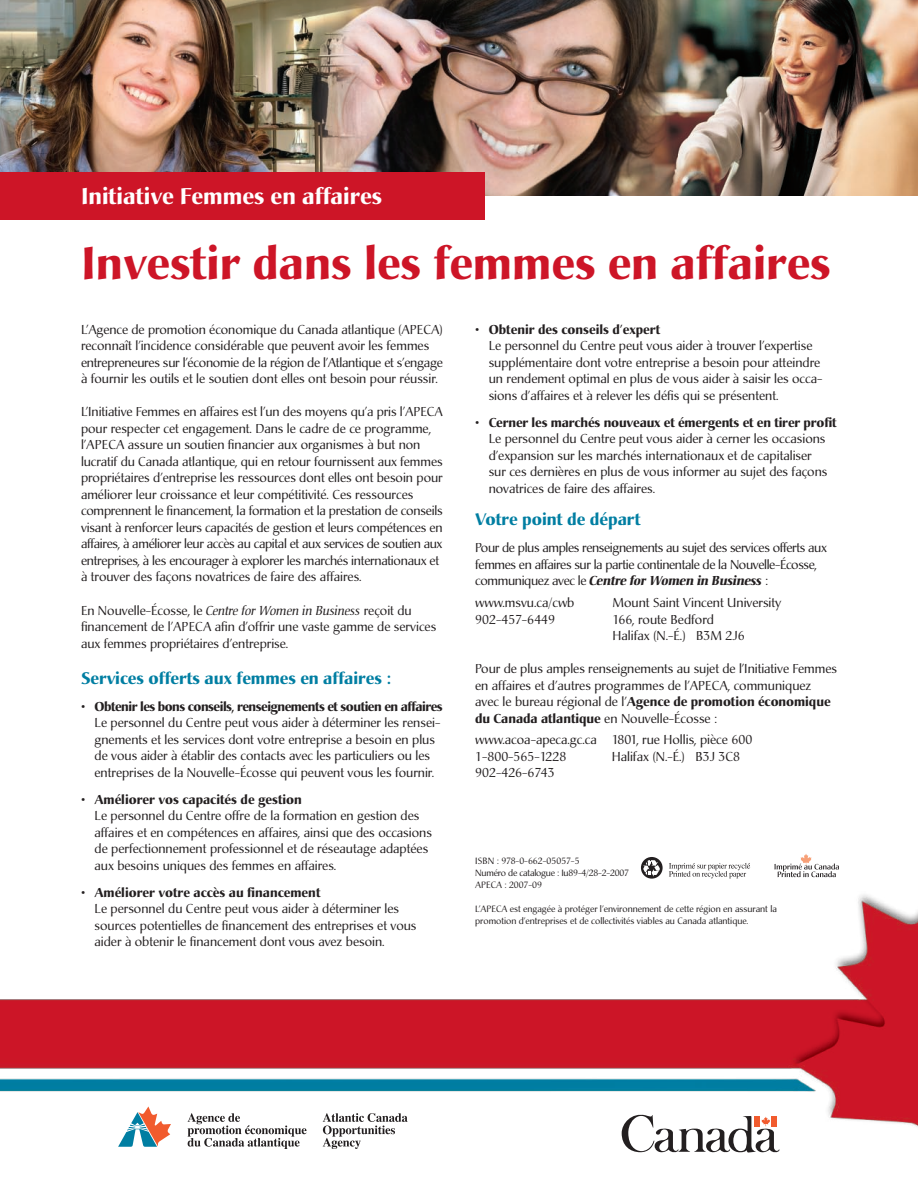
<style>
.page{position:relative;width:918px;height:1188px;background:#fff}
.page>*{position:absolute;margin:0;border:0;box-sizing:border-box;transform-origin:0 0}
.t1{font:700 45px "Christiana";color:#cd1527}
.t2{font:700 22.5px "Christiana";color:#fff}
.t3{font:700 16.5px "Christiana";color:#007ea2}
.t4{font:12.75px/16.5px "Christiana";color:#231f20}
.t5{font:12.75px/16.5px "Christiana";letter-spacing:-.025em;color:#231f20}
.t6{font:9px/12px "Christiana";color:#231f20}
.t7{font:9px/12px "Christiana";letter-spacing:-.02em;color:#231f20}
.s1{font-style:italic}
.s2{font-weight:700}
.s3{font-weight:700;font-style:italic}
</style>
<div class="page">
<img style="left:0;top:894px;width:918px;height:257px">
<img style="left:0;top:0;width:918px;height:196px">
<svg style="left:323px;top:1113px;width:85px;height:36px"></svg>
<svg style="left:188px;top:1113px;width:119px;height:36px"></svg>
<svg style="left:118px;top:1106px;width:53px;height:41px"></svg>
<svg style="left:622px;top:1107px;width:157px;height:46px"></svg>
<div style="left:0;top:172px;width:485px;height:47px;background:#cd1527"></div>
<svg style="left:641px;top:857px;width:22px;height:22px"></svg>
<svg style="left:669px;top:863px;width:81px;height:15px"></svg>
<svg style="left:643px;top:860px;width:17px;height:17px"></svg>
<svg style="left:775px;top:854px;width:64px;height:23px"></svg>
<h2 class="t2" style="left:81px;top:182px;width:303px">Initiative Femmes en affaires</h2>
<h1 class="t1" style="left:81px;top:235px;width:751px">Investir dans les femmes en affaires</h1>
<p class="t4" style="left:81px;top:321px;width:363px">L’Agence de promotion économique du Canada atlantique (APECA) reconnaît l’incidence considérable que peuvent avoir les femmes entrepreneures sur l’économie de la région de l’Atlantique et s’engage à fournir les outils et le soutien dont elles ont besoin pour réussir.</p>
<p class="t4" style="left:81px;top:404px;width:363px">L’Initiative Femmes en affaires est l’un des moyens qu’a pris l’APECA pour respecter cet engagement. Dans le cadre de ce programme, l’APECA assure un soutien financier aux organismes à but non lucratif du Canada atlantique, qui en retour fournissent aux femmes propriétaires d’entreprise les ressources dont elles ont besoin pour améliorer leur croissance et leur compétitivité. Ces ressources comprennent le financement, la formation et la prestation de conseils visant à renforcer leurs capacités de gestion et leurs compétences en affaires, à améliorer leur accès au capital et aux services de soutien aux entreprises, à les encourager à explorer les marchés internationaux et à trouver des façons novatrices de faire des affaires.</p>
<p class="t4" style="left:81px;top:602px;width:357px">En Nouvelle-Écosse, le <span class="s1">Centre for Women in Business</span> reçoit du financement de l’APECA afin d’offrir une vaste gamme de services aux femmes propriétaires d’entreprise.</p>
<p class="t3" style="left:81px;top:668px;width:311px">Services offerts aux femmes en affaires :</p>
<p class="t4" style="left:95px;top:698px;width:350px;text-indent:-14px">• <span class="s2">Obtenir les bons conseils, renseignements et soutien en affaires </span>Le personnel du Centre peut vous aider à déterminer les rensei&shy;gnements et les services dont votre entreprise a besoin en plus de vous aider à établir des contacts avec les particuliers ou les entreprises de la Nouvelle-Écosse qui peuvent vous les fournir.</p>
<p class="t4" style="left:95px;top:791px;width:339px;text-indent:-14px">• <span class="s2">Améliorer vos capacités de gestion<br></span>Le personnel du Centre offre de la formation en gestion des affaires et en compétences en affaires, ainsi que des occasions de perfectionnement professionnel et de réseautage adaptées aux besoins uniques des femmes en affaires.</p>
<p class="t4" style="left:95px;top:884px;width:324px;text-indent:-14px">• <span class="s2">Améliorer votre accès au financement<br></span>Le personnel du Centre peut vous aider à déterminer les sources potentielles de financement des entreprises et vous aider à obtenir le financement dont vous avez besoin.</p>
<p class="t4" style="left:489px;top:321px;width:335px;text-indent:-14px">• <span class="s2">Obtenir des conseils d’expert<br></span>Le personnel du Centre peut vous aider à trouver l’expertise supplémentaire dont votre entreprise a besoin pour atteindre un rendement optimal en plus de vous aider à saisir les occa&shy;sions d’affaires et à relever les défis qui se présentent.</p>
<p class="t4" style="left:489px;top:414px;width:350px;text-indent:-14px">• <span class="s2">Cerner les marchés nouveaux et émergents et en tirer profit </span>Le personnel du Centre peut vous aider à cerner les occasions d’expansion sur les marchés internationaux et de capitaliser<br>sur ces dernières en plus de vous informer au sujet des façons novatrices de faire des affaires.</p>
<p class="t3" style="left:475px;top:509px;width:167px">Votre point de départ</p>
<p class="t5" style="left:475px;top:540px;width:353px">Pour de plus amples renseignements au sujet des services offerts aux femmes en affaires sur la partie continentale de la Nouvelle-Écosse, communiquez avec le <span class="s3">Centre for Women in Business</span> :</p>
<p class="t4" style="left:475px;top:595px;width:101px">www.msvu.ca/cwb<br>902-457-6449</p>
<p class="t4" style="left:612px;top:595px;width:170px">Mount Saint Vincent University<br>166, route Bedford<br>Halifax (N.-É.) B3M 2J6</p>
<p class="t4" style="left:475px;top:661px;width:363px">Pour de plus amples renseignements au sujet de l’Initiative Femmes en affaires et d’autres programmes de l’APECA, communiquez avec le bureau régional de l’<span class="s2">Agence de promotion économique du Canada atlantique</span> en Nouvelle-Écosse :</p>
<p class="t4" style="left:475px;top:732px;width:123px">www.acoa-apeca.gc.ca<br>1-800-565-1228<br>902-426-6743</p>
<p class="t4" style="left:612px;top:732px;width:142px">1801, rue Hollis, pièce 600<br>Halifax (N.-É.) B3J 3C8</p>
<p class="t7" style="left:475px;top:855px;width:155px">ISBN : 978-0-662-05057-5<br>Numéro de catalogue : Iu89-4/28-2-2007<br>APECA : 2007-09</p>
<p class="t6" style="left:475px;top:903px;width:303px">L’APECA est engagée à protéger l’environnement de cette région en assurant la promotion d’entreprises et de collectivités viables au Canada atlantique.</p>
</div>
